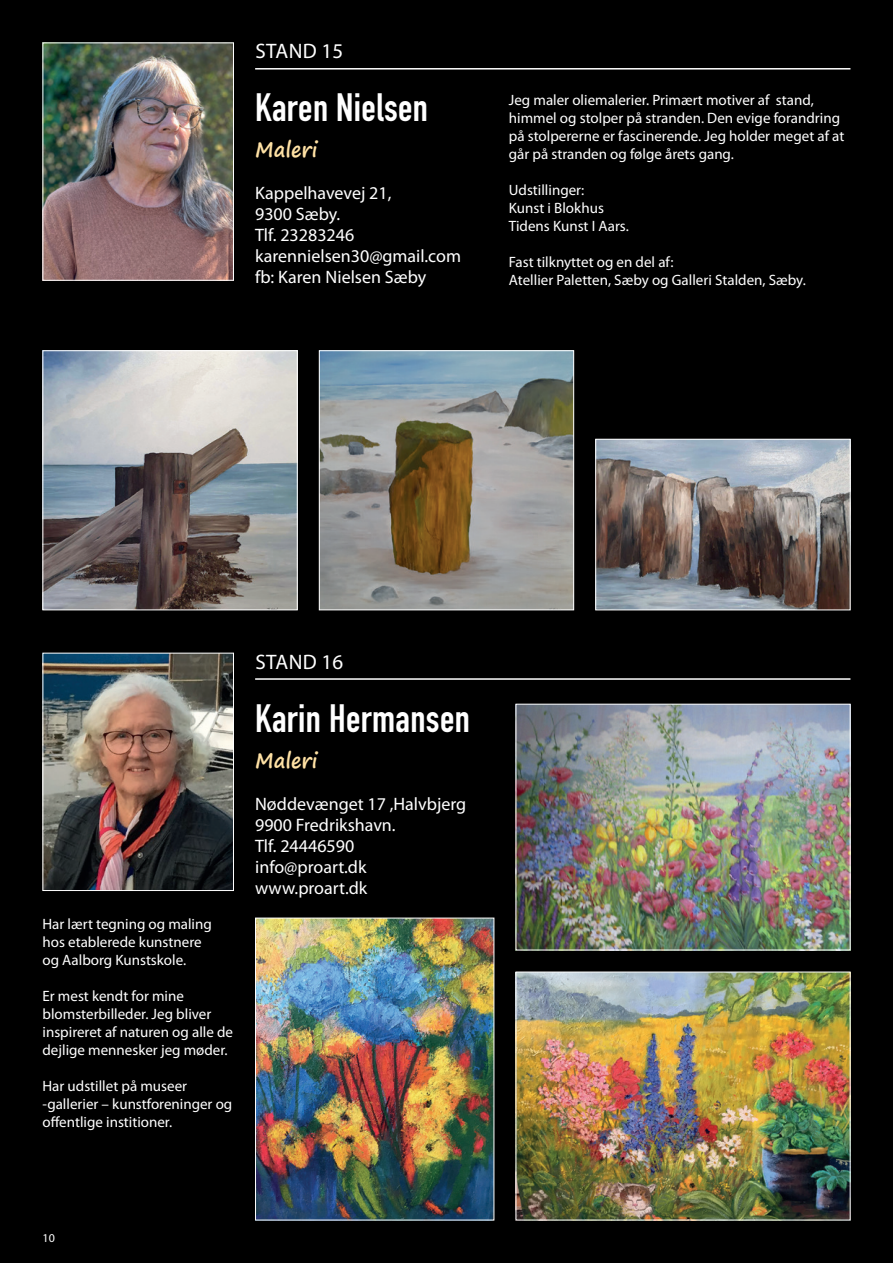
<style>
.page{position:relative;width:893px;height:1263px;background:#000}
.page>*{position:absolute;margin:0;border:0;box-sizing:border-box;transform-origin:0 0}
.t1{font:39px "DIN Engschrift Std";letter-spacing:.01em;color:#fff}
.t2{font:21px "Myriad Pro";letter-spacing:.02em;color:#fff}
.t3{font:700 21px "Segoe Print";color:#ffe2a5;scale:.95 1}
.t4{font:18px/21px "Myriad Pro";color:#fff}
.t5{font:15px/18px "Myriad Pro";color:#fff}
.t6{font:12px "Myriad Pro";color:#fff}
</style>
<div class="page">
<img style="left:45px;top:45px;width:187px;height:234px">
<div style="left:43px;top:43px;width:191px;height:238px;border:1px solid #fff"></div>
<hr style="left:255px;top:68px;width:595px;height:2px;background:#fff">
<img style="left:45px;top:655px;width:187px;height:234px">
<div style="left:43px;top:653px;width:191px;height:238px;border:1px solid #fff"></div>
<hr style="left:255px;top:678px;width:595px;height:2px;background:#fff">
<img style="left:44px;top:352px;width:252px;height:256px">
<div style="left:42px;top:350px;width:256px;height:260px;border:1px solid #fff"></div>
<img style="left:597px;top:441px;width:251px;height:167px">
<div style="left:595px;top:439px;width:255px;height:171px;border:1px solid #fff"></div>
<img style="left:321px;top:352px;width:251px;height:256px">
<div style="left:319px;top:350px;width:255px;height:260px;border:1px solid #fff"></div>
<img style="left:257px;top:920px;width:235px;height:298px">
<div style="left:255px;top:918px;width:239px;height:302px;border:1px solid #fff"></div>
<img style="left:518px;top:706px;width:330px;height:242px">
<div style="left:516px;top:704px;width:334px;height:246px;border:1px solid #fff"></div>
<img style="left:518px;top:974px;width:330px;height:244px">
<hr style="left:892px;top:653px;width:1px;height:610px;background:#fff">
<h2 class="t2" style="left:255px;top:38px;width:89px">STAND 15</h2>
<h1 class="t1" style="left:255px;top:85px;width:175px">Karen Nielsen</h1>
<h2 class="t3" style="left:255px;top:131px;width:67px">Maleri</h2>
<p class="t4" style="left:255px;top:182px;width:207px">Kappelhavevej 21,<br>9300 Sæby.<br>Tlf. 23283246 karennielsen30@gmail.com fb: Karen Nielsen Sæby</p>
<p class="t5" style="left:509px;top:91px;width:337px">Jeg maler oliemalerier. Primært motiver af stand, himmel og stolper på stranden. Den evige forandring på stolpererne er fascinerende. Jeg holder meget af at går på stranden og følge årets gang.</p>
<p class="t5" style="left:509px;top:181px;width:121px">Udstillinger:<br>Kunst i Blokhus<br>Tidens Kunst I Aars.</p>
<p class="t5" style="left:509px;top:253px;width:298px">Fast tilknyttet og en del af:<br>Atellier Paletten, Sæby og Galleri Stalden, Sæby.</p>
<p class="t5" style="left:43px;top:915px;width:171px">Har lært tegning og maling hos etablerede kunstnere og Aalborg Kunstskole.</p>
<p class="t5" style="left:43px;top:987px;width:192px">Er mest kendt for mine blomsterbilleder. Jeg bliver inspireret af naturen og alle de dejlige mennesker jeg møder.</p>
<p class="t5" style="left:43px;top:1077px;width:191px">Har udstillet på museer -gallerier – kunstforeninger og offentlige institioner.</p>
<h2 class="t2" style="left:255px;top:648px;width:89px">STAND 16</h2>
<h1 class="t1" style="left:255px;top:695px;width:216px">Karin Hermansen</h1>
<h2 class="t3" style="left:255px;top:741px;width:67px">Maleri</h2>
<p class="t4" style="left:255px;top:793px;width:213px">Nøddevænget 17 ,Halvbjerg<br>9900 Fredrikshavn.<br>Tlf. 24446590 info@proart.dk www.proart.dk</p>
<p class="t6" style="left:43px;top:1231px;width:14px">10</p>
</div>
